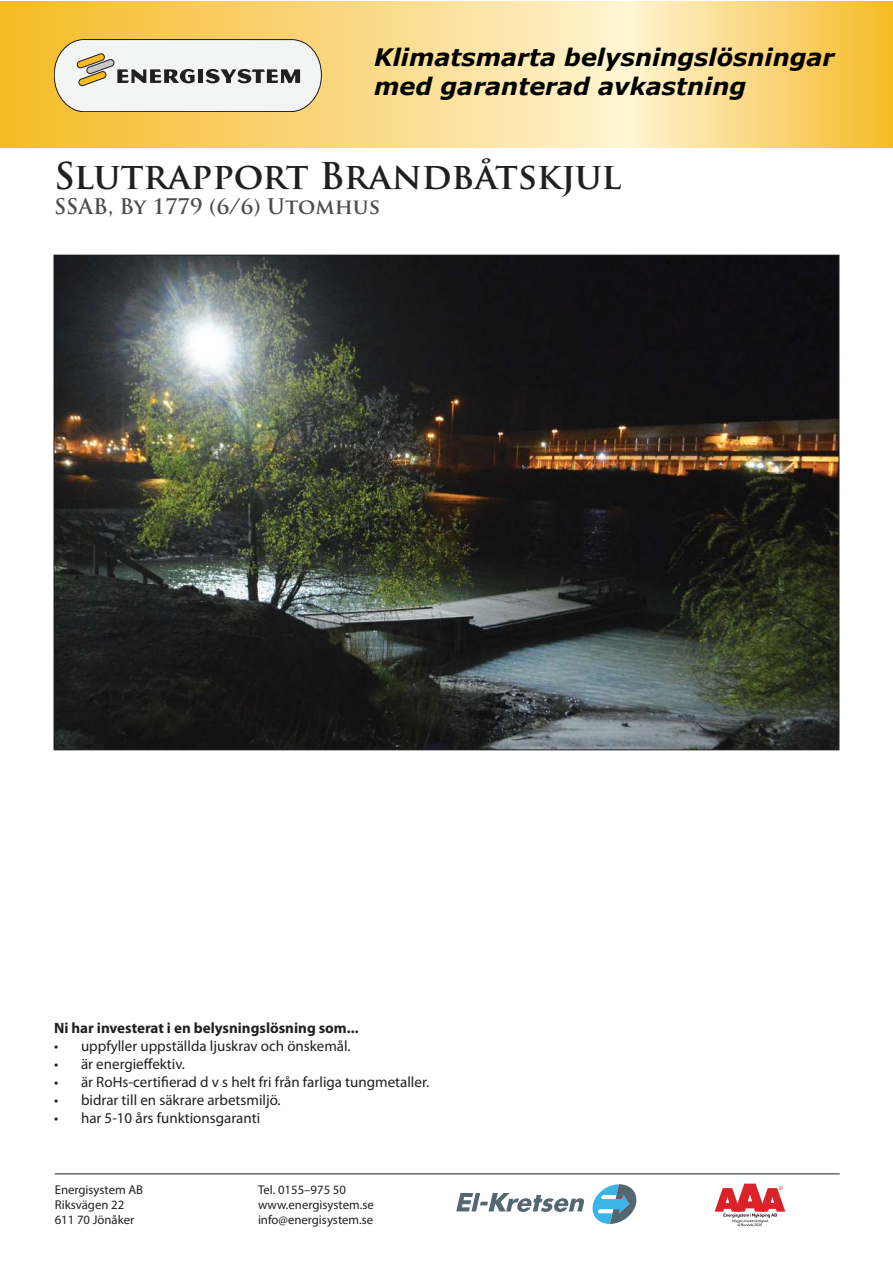
<style>
.page{position:relative;width:893px;height:1263px;background:#fff}
.page>*{position:absolute;margin:0;border:0;box-sizing:border-box;transform-origin:0 0}
.t1{font:700 36px "Trajan Pro";color:#221f1f}
.t2{font:italic 700 24px/28.8px "Verdana";color:#000}
.t3{font:700 21px "Trajan Pro";color:#4c4c4e}
.t4{font:15px "Myriad Pro";color:#221f1f}
.t5{font:700 15px "Myriad Pro";color:#221f1f}
.t6{font:12.75px/15.3px "Myriad Pro";color:#221f1f}
</style>
<div class="page">
<img style="left:0;top:1px;width:893px;height:146px">
<svg style="left:54px;top:39px;width:268px;height:73px"></svg>
<hr style="left:55px;top:1173px;width:785px;height:1px;background:#221f1f">
<svg style="left:592px;top:1184px;width:44px;height:40px"></svg>
<svg style="left:456px;top:1193px;width:128px;height:19px"></svg>
<svg style="left:715px;top:1183px;width:70px;height:43px"></svg>
<img style="left:56px;top:257px;width:781px;height:491px">
<h2 class="t2" style="left:374px;top:45px;width:462px">Klimatsmarta belysningslösningar med garanterad avkastning</h2>
<h1 class="t1" style="left:54px;top:158px;width:569px">Slutrapport Brandbåtskjul</h1>
<h3 class="t3" style="left:54px;top:196px;width:328px">SSAB, By 1779 (6/6) Utomhus</h3>
<p class="t5" style="left:54px;top:1021px;width:306px">Ni har investerat i en belysningslösning som...</p>
<p class="t4" style="left:54px;top:1036px;width:298px">• uppfyller uppställda ljuskrav och önskemål.</p>
<p class="t4" style="left:54px;top:1054px;width:133px">• är energieffektiv.</p>
<p class="t4" style="left:54px;top:1072px;width:377px">• är RoHs-certifierad d v s helt fri från farliga tungmetaller.</p>
<p class="t4" style="left:54px;top:1090px;width:228px">• bidrar till en säkrare arbetsmiljö.</p>
<p class="t4" style="left:54px;top:1108px;width:208px">• har 5-10 års funktionsgaranti</p>
<p class="t6" style="left:55px;top:1182px;width:90px">Energisystem AB<br>Riksvägen 22<br>611 70 Jönåker</p>
<p class="t6" style="left:258px;top:1182px;width:117px">Tel. 0155–975 50 www.energisystem.se info@energisystem.se</p>
</div>
